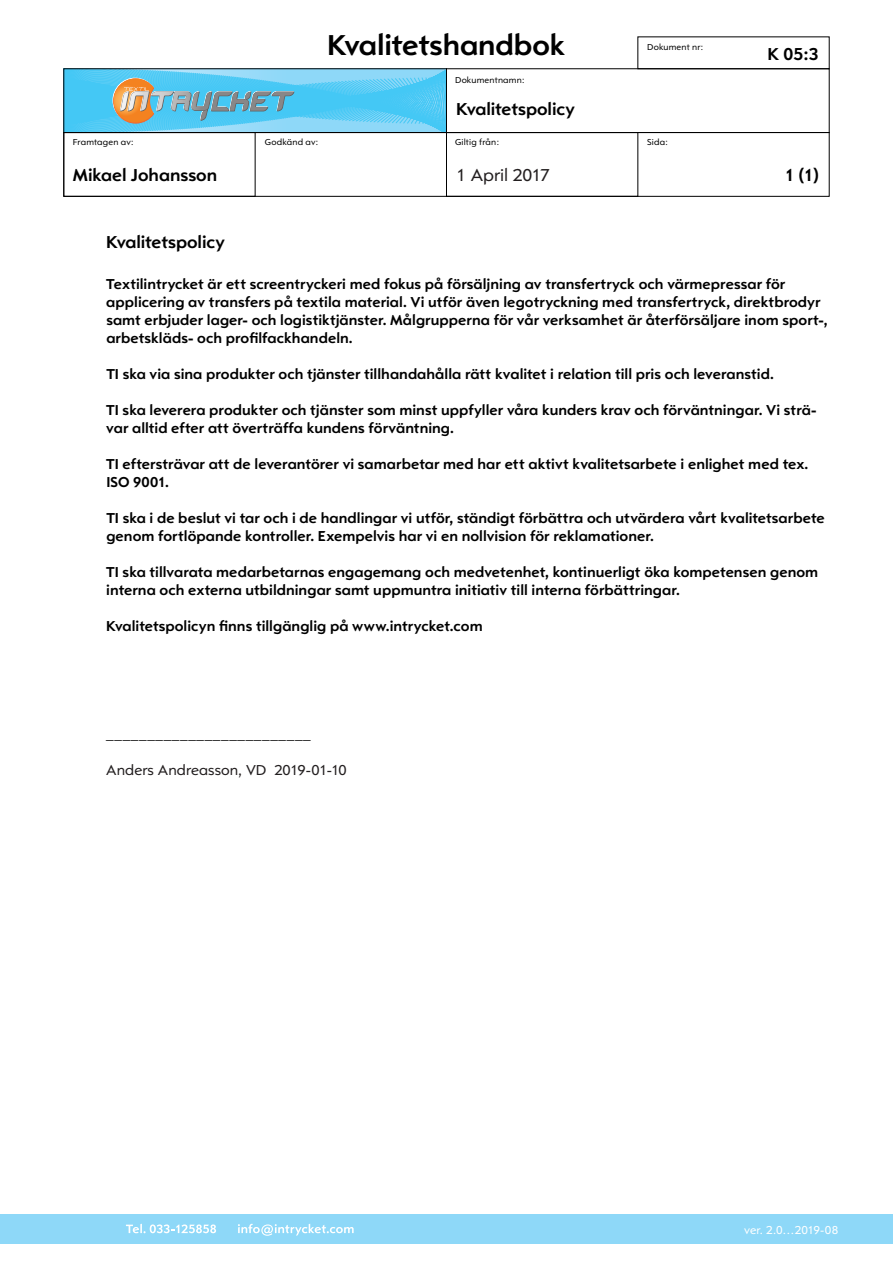
<style>
.page{position:relative;width:893px;height:1263px;background:#fff}
.page>*{position:absolute;margin:0;border:0;box-sizing:border-box;transform-origin:0 0}
.t1{font:700 30px "Opel Sans";letter-spacing:-.005em;color:#000}
.t2{font:700 18px "Opel Sans";letter-spacing:-.005em;color:#000}
.t3{font:18px "Opel Sans";letter-spacing:-.005em;color:#231f20}
.t4{font:700 15px/18px "Opel Sans";color:#000}
.t5{font:15px "Opel Sans";color:#231f20}
.t6{font:12px "Opel Sans";color:#fff}
.t7{font:9px "Opel Sans";letter-spacing:.015em;color:#000}
</style>
<div class="page">
<svg style="left:65px;top:70px;width:380px;height:61px;background:#6ac6e4"></svg>
<div style="left:0;top:1214px;width:893px;height:30px;background:#8ed8f8"></div>
<div style="left:637px;top:37px;width:192px;height:32px;border:1px solid #000"></div>
<div style="left:63px;top:132px;width:384px;height:65px;border:1px solid #000"></div>
<div style="left:63px;top:132px;width:192px;height:65px;border:1px solid #000"></div>
<div style="left:446px;top:132px;width:383px;height:65px;border:1px solid #000"></div>
<div style="left:446px;top:132px;width:192px;height:65px;border:1px solid #000"></div>
<svg style="left:126px;top:1224px;width:90px;height:9px"></svg>
<svg style="left:238px;top:1224px;width:116px;height:12px"></svg>
<p class="t7" style="left:73px;top:137px;width:62px">Framtagen av:</p>
<p class="t7" style="left:265px;top:137px;width:55px">Godkänd av:</p>
<p class="t2" style="left:73px;top:164px;width:146px">Mikael Johansson</p>
<h1 class="t1" style="left:327px;top:27px;width:240px">Kvalitetshandbok</h1>
<p class="t7" style="left:455px;top:74px;width:71px">Dokumentnamn:</p>
<p class="t2" style="left:456px;top:97px;width:120px">Kvalitetspolicy</p>
<p class="t7" style="left:647px;top:42px;width:57px">Dokument nr:</p>
<p class="t7" style="left:455px;top:137px;width:45px">Giltig från:</p>
<p class="t7" style="left:647px;top:137px;width:22px">Sida:</p>
<p class="t3" style="left:456px;top:164px;width:95px">1 April 2017</p>
<p class="t2" style="left:767px;top:43px;width:53px">K 05:3</p>
<p class="t2" style="left:785px;top:164px;width:36px">1 (1)</p>
<p class="t2" style="left:106px;top:231px;width:120px">Kvalitetspolicy</p>
<p class="t4" style="left:106px;top:275px;width:723px">Textilintrycket är ett screentryckeri med fokus på försäljning av transfertryck och värmepressar för applicering av transfers på textila material. Vi utför även legotryckning med transfertryck, direktbrodyr samt erbjuder lager- och logistiktjänster. Målgrupperna för vår verksamhet är återförsäljare inom sport-, arbetskläds- och profilfackhandeln.</p>
<p class="t4" style="left:106px;top:365px;width:669px">TI ska via sina produkter och tjänster tillhandahålla rätt kvalitet i relation till pris och leveranstid.</p>
<p class="t4" style="left:106px;top:401px;width:712px">TI ska leverera produkter och tjänster som minst uppfyller våra kunders krav och förväntningar. Vi strä&shy;var alltid efter att överträffa kundens förväntning.</p>
<p class="t4" style="left:106px;top:455px;width:703px">TI eftersträvar att de leverantörer vi samarbetar med har ett aktivt kvalitetsarbete i enlighet med tex.<br>ISO 9001.</p>
<p class="t4" style="left:106px;top:509px;width:720px">TI ska i de beslut vi tar och i de handlingar vi utför, ständigt förbättra och utvärdera vårt kvalitetsarbete genom fortlöpande kontroller. Exempelvis har vi en nollvision för reklamationer.</p>
<p class="t4" style="left:106px;top:563px;width:713px">TI ska tillvarata medarbetarnas engagemang och medvetenhet, kontinuerligt öka kompetensen genom interna och externa utbildningar samt uppmuntra initiativ till interna förbättringar.</p>
<p class="t4" style="left:106px;top:617px;width:378px">Kvalitetspolicyn finns tillgänglig på www.intrycket.com</p>
<p class="t4" style="left:106px;top:725px;width:206px">_________________________</p>
<p class="t5" style="left:106px;top:761px;width:242px">Anders Andreasson, VD 2019-01-10</p>
<p class="t6" style="left:744px;top:1223px;width:96px">ver. 2.0…2019-08</p>
</div>
